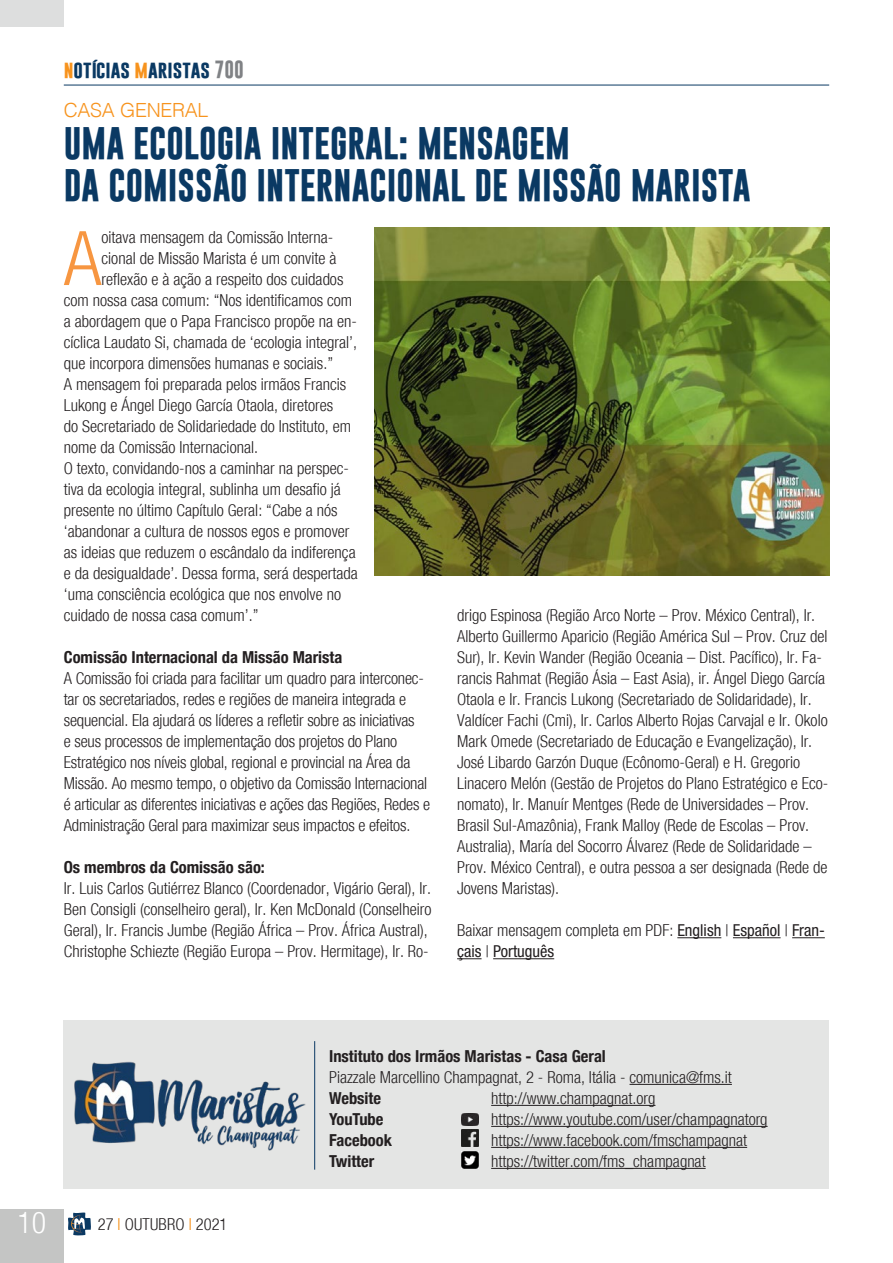
<style>
.page{position:relative;width:893px;height:1263px;background:#fff}
.page>*{position:absolute;margin:0;border:0;box-sizing:border-box;transform-origin:0 0}
.Testo_sinEspacio{font:300 condensed 75.3px "Helvetica Neue";color:#f79641}
.Titolo{font:700 33px "Gobold";color:#0a3963}
.t1{font:300 condensed 30px "Helvetica Neue";color:#fff}
.sommario{font:300 19.5px "Helvetica";letter-spacing:-.015em;color:#f7931d}
.t2{font:700 18px "Gobold";color:#0a3963}
.Testo_sinEspacio-2{font:300 condensed 16.5px/21px "Helvetica Neue";color:#231f20}
.Testo_sinEspacio-3{font:700 condensed 16.5px "Helvetica Neue";color:#231f20}
.Testo_sinEspacio-4{font:condensed 16.5px/21px "Helvetica Neue";color:#231f20}
.s1{color:#f7931d}
.s2{color:#808285}
.s3{font-weight:300}
</style>
<div class="page">
<div style="left:64px;top:1020px;width:765px;height:168px;background:#e4e5e4"></div>
<hr style="left:629px;top:1084px;width:103px;height:1px;background:#231f20">
<hr style="left:314px;top:1041px;width:1px;height:129px;background:#0a3963">
<img style="left:74px;top:1061px;width:232px;height:90px">
<hr style="left:64px;top:85px;width:765px;height:1px;background:#0a3963">
<svg style="left:68px;top:1212px;width:23px;height:23px"></svg>
<div style="left:0;top:1209px;width:64px;height:54px;background:#c4c5c4"></div>
<div style="left:0;top:0;width:64px;height:27px;background:#dddede"></div>
<hr style="left:491px;top:1105px;width:164px;height:1px;background:#231f20">
<hr style="left:491px;top:1126px;width:277px;height:1px;background:#231f20">
<hr style="left:491px;top:1147px;width:256px;height:1px;background:#231f20">
<hr style="left:491px;top:1168px;width:215px;height:1px;background:#231f20">
<img style="left:461px;top:1129px;width:17px;height:17px">
<img style="left:461px;top:1152px;width:17px;height:17px">
<img style="left:461px;top:1113px;width:17px;height:12px">
<hr style="left:677px;top:937px;width:44px;height:1px;background:#231f20">
<hr style="left:733px;top:937px;width:48px;height:1px;background:#231f20">
<hr style="left:792px;top:937px;width:33px;height:1px;background:#231f20">
<svg style="left:457px;top:958px;width:25px;height:1px"></svg>
<hr style="left:493px;top:958px;width:61px;height:1px;background:#231f20">
<img style="left:374px;top:227px;width:455px;height:349px">
<p class="t2" style="left:64px;top:57px;width:182px"><span class="s1">n</span>otícias <span class="s1">m</span>aristas <span class="s2">700</span></p>
<p class="sommario" style="left:64px;top:93px;width:146px">CASA GENERAL</p>
<p class="Titolo" style="left:64px;top:122px;width:508px">UMA ECOLOGIA INTEGRAL: MENSAGEM</p>
<p class="Titolo" style="left:64px;top:164px;width:688px">DA COMISSÃO INTERNACIONAL DE MISSÃO MARISTA</p>
<p class="Testo_sinEspacio" style="left:64px;top:215px;width:39px">A</p>
<p class="Testo_sinEspacio-2" style="left:102px;top:227px;width:233px">oitava mensagem da Comissão Interna-</p>
<p class="Testo_sinEspacio-2" style="left:102px;top:248px;width:236px">cional de Missão Marista é um convite à</p>
<p class="Testo_sinEspacio-2" style="left:102px;top:269px;width:243px">reflexão e à ação a respeito dos cuidados</p>
<p class="Testo_sinEspacio-2" style="left:64px;top:290px;width:290px">com nossa casa comum: “Nos identificamos com</p>
<p class="Testo_sinEspacio-2" style="left:64px;top:311px;width:295px">a abordagem que o Papa Francisco propõe na en-</p>
<p class="Testo_sinEspacio-2" style="left:64px;top:332px;width:295px">cíclica Laudato Si, chamada de ‘ecologia integral’,</p>
<p class="Testo_sinEspacio-2" style="left:64px;top:353px;width:271px">que incorpora dimensões humanas e sociais.”</p>
<p class="Testo_sinEspacio-2" style="left:64px;top:374px;width:289px">A mensagem foi preparada pelos irmãos Francis Lukong e Ángel Diego García Otaola, diretores do Secretariado de Solidariedade do Instituto, em nome da Comissão Internacional.</p>
<p class="Testo_sinEspacio-2" style="left:64px;top:458px;width:296px">O texto, convidando-nos a caminhar na perspec&shy;tiva da ecologia integral, sublinha um desafio já presente no último Capítulo Geral: “Cabe a nós ‘abandonar a cultura de nossos egos e promover as ideias que reduzem o escândalo da indiferença e da desigualdade’. Dessa forma, será despertada ‘uma consciência ecológica que nos envolve no cuidado de nossa casa comum’.”</p>
<p class="Testo_sinEspacio-3" style="left:64px;top:643px;width:280px">Comissão Internacional da Missão Marista</p>
<p class="Testo_sinEspacio-2" style="left:64px;top:668px;width:368px">A Comissão foi criada para facilitar um quadro para interconec&shy;tar os secretariados, redes e regiões de maneira integrada e sequencial. Ela ajudará os líderes a refletir sobre as iniciativas<br>e seus processos de implementação dos projetos do Plano Estratégico nos níveis global, regional e provincial na Área da Missão. Ao mesmo tempo, o objetivo da Comissão Internacional é articular as diferentes iniciativas e ações das Regiões, Redes e Administração Geral para maximizar seus impactos e efeitos.</p>
<p class="Testo_sinEspacio-3" style="left:64px;top:853px;width:203px">Os membros da Comissão são:</p>
<p class="Testo_sinEspacio-2" style="left:64px;top:878px;width:369px">Ir. Luis Carlos Gutiérrez Blanco (Coordenador, Vigário Geral), Ir.<br>Ben Consigli (conselheiro geral), Ir. Ken McDonald (Conselheiro Geral), Ir. Francis Jumbe (Região África – Prov. África Austral), Christophe Schiezte (Região Europa – Prov. Hermitage), Ir. Ro-</p>
<p class="Testo_sinEspacio-2" style="left:457px;top:605px;width:373px">drigo Espinosa (Região Arco Norte – Prov. México Central), Ir.<br>Alberto Guillermo Aparicio (Região América Sul – Prov. Cruz del Sur), Ir. Kevin Wander (Região Oceania – Dist. Pacífico), Ir. Fa&shy;rancis Rahmat (Região Ásia – East Asia), ir. Ángel Diego García Otaola e Ir. Francis Lukong (Secretariado de Solidaridade), Ir.<br>Valdícer Fachi (Cmi), Ir. Carlos Alberto Rojas Carvajal e Ir. Okolo Mark Omede (Secretariado de Educação e Evangelização), Ir.<br>José Libardo Garzón Duque (Ecônomo-Geral) e H. Gregorio Linacero Melón (Gestão de Projetos do Plano Estratégico e Eco&shy;nomato), Ir. Manuír Mentges (Rede de Universidades – Prov.<br>Brasil Sul-Amazônia), Frank Malloy (Rede de Escolas – Prov.<br>Australia), María del Socorro Álvarez (Rede de Solidaridade – Prov. México Central), e outra pessoa a ser designada (Rede de Jovens Maristas).</p>
<p class="Testo_sinEspacio-4" style="left:457px;top:920px;width:369px"><span class="s3">Baixar mensagem completa em PDF:</span> English <span class="s3">|</span> Español <span class="s3">|</span> Fran&shy;çais <span class="s3">|</span> Português</p>
<h3 class="t1" style="left:17px;top:1205px;width:30px">10</h3>
<p class="Testo_sinEspacio-2" style="left:98px;top:1214px;width:131px">27 <span class="s1">I</span> OUTUBRO <span class="s1">I</span> 2021</p>
<p class="Testo_sinEspacio-3" style="left:329px;top:1042px;width:278px">Instituto dos Irmãos Maristas - Casa Geral</p>
<p class="Testo_sinEspacio-2" style="left:329px;top:1067px;width:404px">Piazzale Marcellino Champagnat, 2 - Roma, Itália - comunica@fms.it</p>
<p class="Testo_sinEspacio-3" style="left:329px;top:1084px;width:53px">Website</p>
<p class="Testo_sinEspacio-2" style="left:491px;top:1088px;width:166px">http://www.champagnat.org</p>
<p class="Testo_sinEspacio-3" style="left:329px;top:1105px;width:56px">YouTube</p>
<p class="Testo_sinEspacio-2" style="left:491px;top:1109px;width:278px">https://www.youtube.com/user/champagnatorg</p>
<p class="Testo_sinEspacio-3" style="left:329px;top:1126px;width:64px">Facebook</p>
<p class="Testo_sinEspacio-2" style="left:491px;top:1130px;width:257px">https://www.facebook.com/fmschampagnat</p>
<p class="Testo_sinEspacio-3" style="left:329px;top:1147px;width:47px">Twitter</p>
<p class="Testo_sinEspacio-2" style="left:491px;top:1151px;width:216px">https://twitter.com/fms_champagnat</p>
</div>
